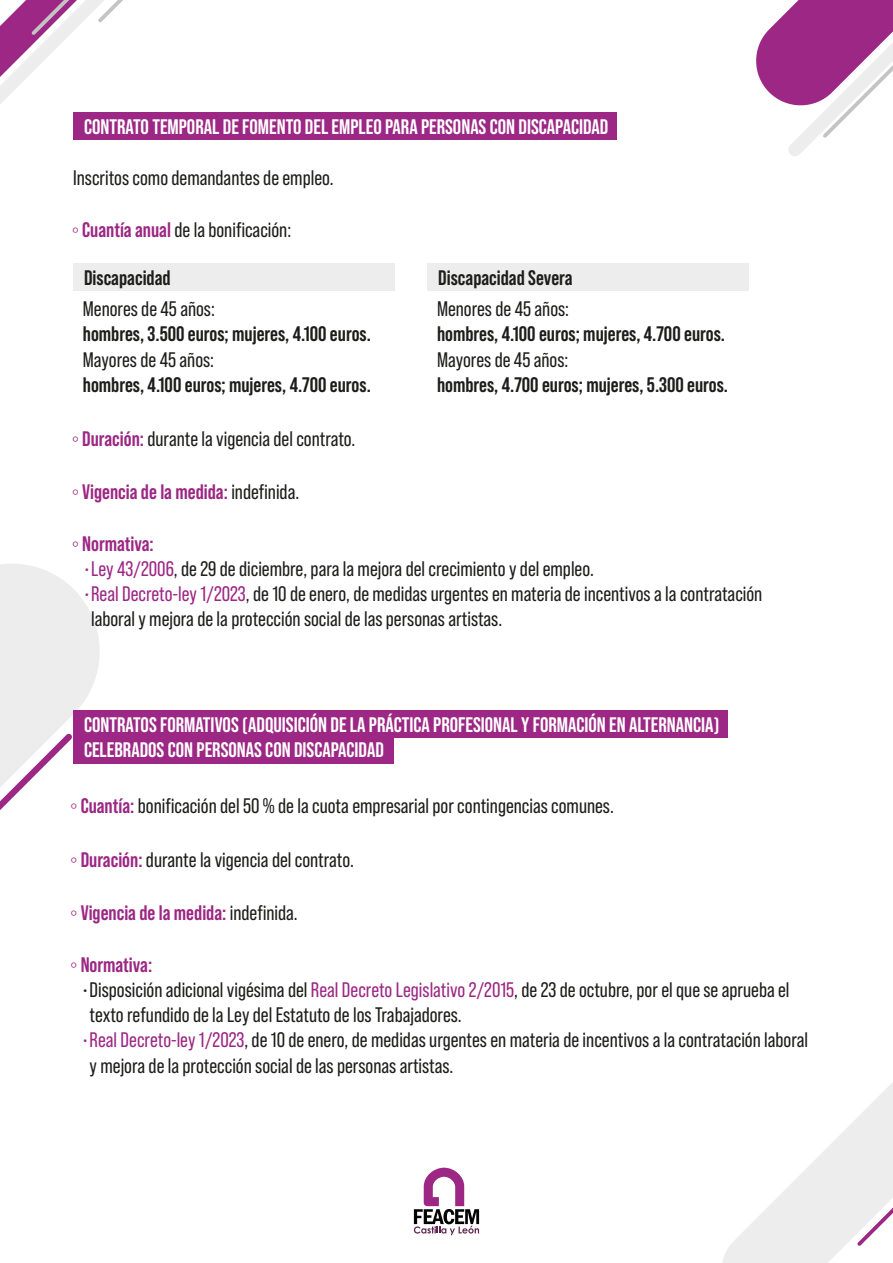
<style>
.page{position:relative;width:893px;height:1263px;background:#fff}
.page>*{position:absolute;margin:0;border:0;box-sizing:border-box;transform-origin:0 0}
.t1{font:21px/25.2px "Bebas Neue Pro";color:#1d1d1b}
.t2{font:700 21px "Bebas Neue Pro";color:#1d1d1b}
.t3{font:700 21px/25.2px "Bebas Neue Pro";color:#fff}
.t4{font:700 21px "Bebas Neue Pro";color:#9c2784}
.s1{font-family:"Times New Roman";color:#9c2784}
.s2{font-weight:700;color:#9c2784}
.s3{font-family:"Times New Roman";font-weight:400}
.s4{font-weight:400;color:#1d1d1b}
.s5{color:#9c2784}
</style>
<div class="page">
<svg style="left:756px;top:0;width:137px;height:156px"></svg>
<svg style="left:722px;top:1082px;width:171px;height:181px"></svg>
<svg style="left:0;top:564px;width:108px;height:246px"></svg>
<svg style="left:0;top:0;width:123px;height:104px"></svg>
<svg style="left:414px;top:1168px;width:65px;height:67px"></svg>
<div style="left:73px;top:112px;width:544px;height:28px;background:#9c2784"></div>
<div style="left:73px;top:263px;width:322px;height:27px;background:#ededed"></div>
<div style="left:427px;top:263px;width:322px;height:27px;background:#ededed"></div>
<div style="left:73px;top:711px;width:654px;height:27px;background:#9c2784"></div>
<div style="left:73px;top:737px;width:320px;height:27px;background:#9c2784"></div>
<p class="t3" style="left:84px;top:114px;width:526px">CONTRATO TEMPORAL DE FOMENTO DEL EMPLEO PARA PERSONAS CON DISCAPACIDAD</p>
<p class="t1" style="left:73px;top:165px;width:262px">Inscritos como demandantes de empleo.</p>
<p class="t1" style="left:72px;top:217px;width:221px"><span class="s1">◦</span><span class="s2">Cuantía anual</span> de la bonificación:</p>
<p class="t2" style="left:84px;top:265px;width:88px">Discapacidad</p>
<p class="t1" style="left:83px;top:296px;width:134px">Menores de 45 años:</p>
<p class="t2" style="left:83px;top:322px;width:290px">hombres, 3.500 euros; mujeres, 4.100 euros.</p>
<p class="t1" style="left:83px;top:347px;width:133px">Mayores de 45 años:</p>
<p class="t2" style="left:83px;top:372px;width:289px">hombres, 4.100 euros; mujeres, 4.700 euros.</p>
<p class="t2" style="left:438px;top:265px;width:136px">Discapacidad Severa</p>
<p class="t1" style="left:437px;top:296px;width:134px">Menores de 45 años:</p>
<p class="t2" style="left:437px;top:322px;width:289px">hombres, 4.100 euros; mujeres, 4.700 euros.</p>
<p class="t1" style="left:437px;top:347px;width:133px">Mayores de 45 años:</p>
<p class="t2" style="left:437px;top:372px;width:293px">hombres, 4.700 euros; mujeres, 5.300 euros.</p>
<p class="t1" style="left:72px;top:426px;width:285px"><span class="s1">◦</span> <span class="s2">Duración:</span> durante la vigencia del contrato.</p>
<p class="t4" style="left:72px;top:479px;width:229px"><span class="s3">◦</span>Vigencia de la medida: <span class="s4">indefinida.</span></p>
<p class="t4" style="left:72px;top:531px;width:84px"><span class="s3">◦</span> Normativa:</p>
<p class="t1" style="left:84px;top:556px;width:512px"><span class="s5">•Ley 43/2006</span>, de 29 de diciembre, para la mejora del crecimiento y del empleo.</p>
<p class="t1" style="left:91px;top:581px;width:673px;text-indent:-7px"><span class="s5">•Real Decreto-ley 1/2023</span>, de 10 de enero, de medidas urgentes en materia de incentivos a la contratación laboral y mejora de la protección social de las personas artistas.</p>
<p class="t3" style="left:84px;top:712px;width:637px">CONTRATOS FORMATIVOS (ADQUISICIÓN DE LA PRÁCTICA PROFESIONAL Y FORMACIÓN EN ALTERNANCIA)<br>CELEBRADOS CON PERSONAS CON DISCAPACIDAD</p>
<p class="t1" style="left:70px;top:793px;width:545px"><span class="s1">◦</span><span class="s2">Cuantía:</span> bonificación del 50 % de la cuota empresarial por contingencias comunes.</p>
<p class="t1" style="left:70px;top:847px;width:285px"><span class="s1">◦</span> <span class="s2">Duración:</span> durante la vigencia del contrato.</p>
<p class="t4" style="left:70px;top:900px;width:229px"><span class="s3">◦</span>Vigencia de la medida: <span class="s4">indefinida.</span></p>
<p class="t4" style="left:70px;top:952px;width:84px"><span class="s3">◦</span> Normativa:</p>
<p class="t1" style="left:90px;top:977px;width:701px;text-indent:-7px">•Disposición adicional vigésima del <span class="s5">Real Decreto Legislativo 2/2015</span>, de 23 de octubre, por el que se aprueba el texto refundido de la Ley del Estatuto de los Trabajadores.</p>
<p class="t1" style="left:90px;top:1027px;width:720px;text-indent:-7px"><span class="s5">•Real Decreto-ley 1/2023</span>, de 10 de enero, de medidas urgentes en materia de incentivos a la contratación laboral y mejora de la protección social de las personas artistas.</p>
</div>
